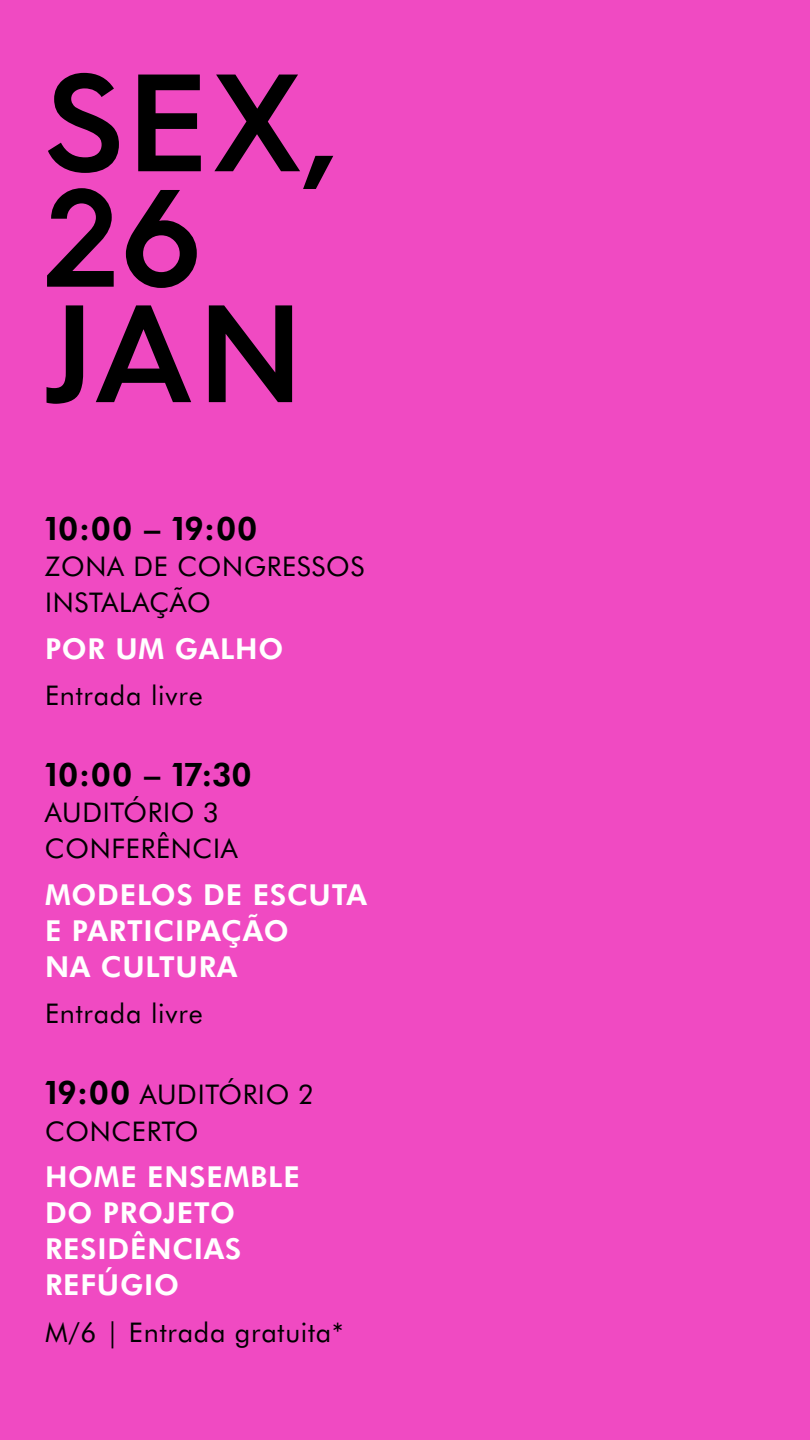
<style>
.page{position:relative;width:810px;height:1440px;background:#f04ac2}
.page>*{position:absolute;margin:0;border:0;box-sizing:border-box;transform-origin:0 0}
.t1{font:600 138.75px/115.4px "Hurme Geometric Sans 4";letter-spacing:.025em;color:#000}
.t2{font:700 32.55px "Futura BT";letter-spacing:.025em;color:#000}
.t3{font:700 28.95px/36.2px "Futura BT";letter-spacing:.025em;color:#fff}
.t4{font:27.15px/36.2px "Futura BT";letter-spacing:.025em;color:#000}
.s1{font-weight:700;font-size:32.55px}
</style>
<div class="page">
<h1 class="t1" style="left:45px;top:62px;width:295px">SEX,<br>26<br>JAN</h1>
<p class="t2" style="left:45px;top:507px;width:214px">10:00 – 19:00</p>
<p class="t4" style="left:45px;top:548px;width:321px">ZONA DE CONGRESSOS<br>INSTALAÇÃO</p>
<p class="t3" style="left:45px;top:630px;width:240px">POR UM GALHO</p>
<p class="t4" style="left:45px;top:677px;width:159px">Entrada livre</p>
<p class="t2" style="left:45px;top:753px;width:208px">10:00 – 17:30</p>
<p class="t4" style="left:45px;top:794px;width:194px">AUDITÓRIO 3<br>CONFERÊNCIA</p>
<p class="t3" style="left:45px;top:876px;width:324px">MODELOS DE ESCUTA<br>E PARTICIPAÇÃO<br>NA CULTURA</p>
<p class="t4" style="left:45px;top:995px;width:159px">Entrada livre</p>
<p class="t4" style="left:45px;top:1076px;width:269px"><span class="s1">19:00</span> AUDITÓRIO 2<br>CONCERTO</p>
<p class="t3" style="left:45px;top:1158px;width:256px">HOME ENSEMBLE<br>DO PROJETO<br>RESIDÊNCIAS<br>REFÚGIO</p>
<p class="t4" style="left:45px;top:1314px;width:300px">M/6 | Entrada gratuita*</p>
</div>
